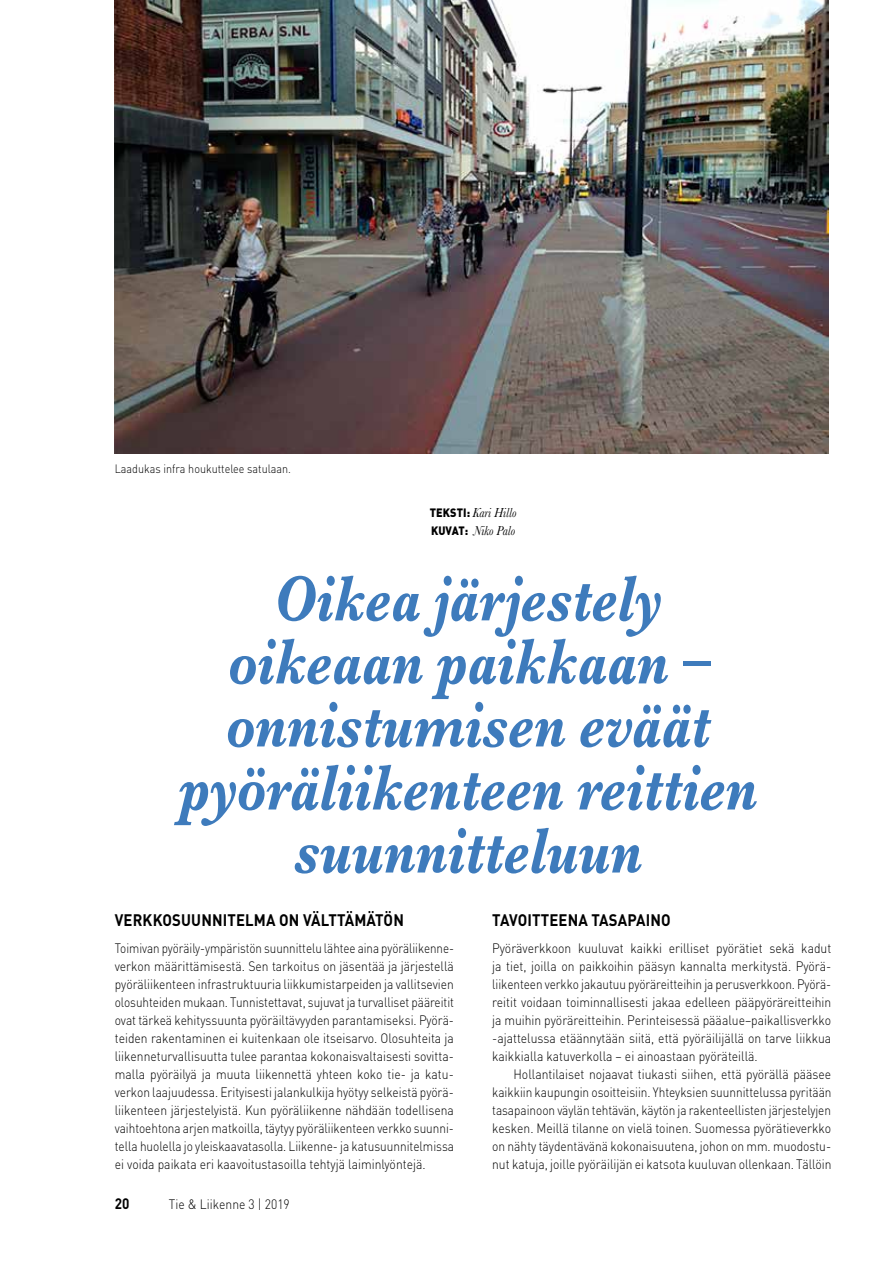
<style>
.page{position:relative;width:893px;height:1263px;background:#fff}
.page>*{position:absolute;margin:0;border:0;box-sizing:border-box;transform-origin:0 0}
.t1{font:italic 700 66px/63px "Baskerville";color:#3e7bbc;text-align:center;scale:.8 1}
.t2{font:700 16.5px "DIN Pro";letter-spacing:.01em;color:#000;scale:.9 1}
.t3{font:700 15px "DIN Pro";color:#000;scale:.9 1}
.t4{font:300 13.5px/18px "DIN Pro";color:#000;text-align:justify;scale:.86 1}
.t5{font:300 13.5px/18px "DIN Pro";color:#000;text-align:justify;scale:.9 1}
.t6{font:italic 13.5px/18px "Baskerville";color:#000;scale:.9 1}
.t7{font:300 12px "DIN Pro";color:#000;scale:.9 1}
.s1{font-family:"DIN Pro";font-weight:900;font-style:normal;font-size:12px}
</style>
<div class="page">
<img style="left:114px;top:0;width:714px;height:454px">
<p class="t7" style="left:115px;top:460px;width:197px">Laadukas infra houkuttelee satulaan.</p>
<p class="t6" style="left:430px;top:504px;width:98px"><span class="s1">TEKSTI:</span> Kari Hillo<br><span class="s1">KUVAT:</span> Niko Palo</p>
<h1 class="t1" style="left:178px;top:567px;width:725px">Oikea järjestely oikeaan paikkaan – onnistumisen eväät pyöräliikenteen reittien suunnitteluun</h1>
<p class="t2" style="left:115px;top:909px;width:323px">VERKKOSUUNNITELMA ON VÄLTTÄMÄTÖN</p>
<p class="t4" style="left:115px;top:938px;width:396px">Toimivan pyöräily-ympäristön suunnittelu lähtee aina pyöräliikenne&shy;verkon määrittämisestä. Sen tarkoitus on jäsentää ja järjestellä pyöräliikenteen infrastruktuuria liikkumistarpeiden ja vallitsevien olosuhteiden mukaan. Tunnistettavat, sujuvat ja turvalliset pääreitit ovat tärkeä kehityssuunta pyöräiltävyyden parantamiseksi. Pyörä&shy;teiden rakentaminen ei kuitenkaan ole itseisarvo. Olosuhteita ja liikenneturvallisuutta tulee parantaa kokonaisvaltaisesti sovitta&shy;malla pyöräilyä ja muuta liikennettä yhteen koko tie- ja katu&shy;verkon laajuudessa. Erityisesti jalankulkija hyötyy selkeistä pyörä&shy;liikenteen järjestelyistä. Kun pyöräliikenne nähdään todellisena vaihtoehtona arjen matkoilla, täytyy pyöräliikenteen verkko suunni&shy;tella huolella jo yleiskaavatasolla. Liikenne- ja katusuunnitelmissa ei voida paikata eri kaavoitustasoilla tehtyjä laiminlyöntejä.</p>
<p class="t3" style="left:115px;top:1193px;width:18px">20</p>
<p class="t5" style="left:169px;top:1195px;width:136px">Tie &amp; Liikenne 3 | 2019</p>
<p class="t2" style="left:492px;top:909px;width:200px">TAVOITTEENA TASAPAINO</p>
<p class="t5" style="left:492px;top:938px;width:378px">Pyöräverkkoon kuuluvat kaikki erilliset pyörätiet sekä kadut ja tiet, joilla on paikkoihin pääsyn kannalta merkitystä. Pyörä&shy;liikenteen verkko jakautuu pyöräreitteihin ja perusverkkoon. Pyörä&shy;reitit voidaan toiminnallisesti jakaa edelleen pääpyöräreitteihin ja muihin pyöräreitteihin. Perinteisessä pääalue–paikallisverkko -ajattelussa etäännytään siitä, että pyöräilijällä on tarve liikkua kaikkialla katuverkolla – ei ainoastaan pyöräteillä.</p>
<p class="t5" style="left:492px;top:1064px;width:378px;text-indent:21px">Hollantilaiset nojaavat tiukasti siihen, että pyörällä pääsee kaikkiin kaupungin osoitteisiin. Yhteyksien suunnittelussa pyritään tasapainoon väylän tehtävän, käytön ja rakenteellisten järjestelyjen kesken. Meillä tilanne on vielä toinen. Suomessa pyörätieverkko on nähty täydentävänä kokonaisuutena, johon on mm. muodostu&shy;nut katuja, joille pyöräilijän ei katsota kuuluvan ollenkaan. Tällöin</p>
</div>
